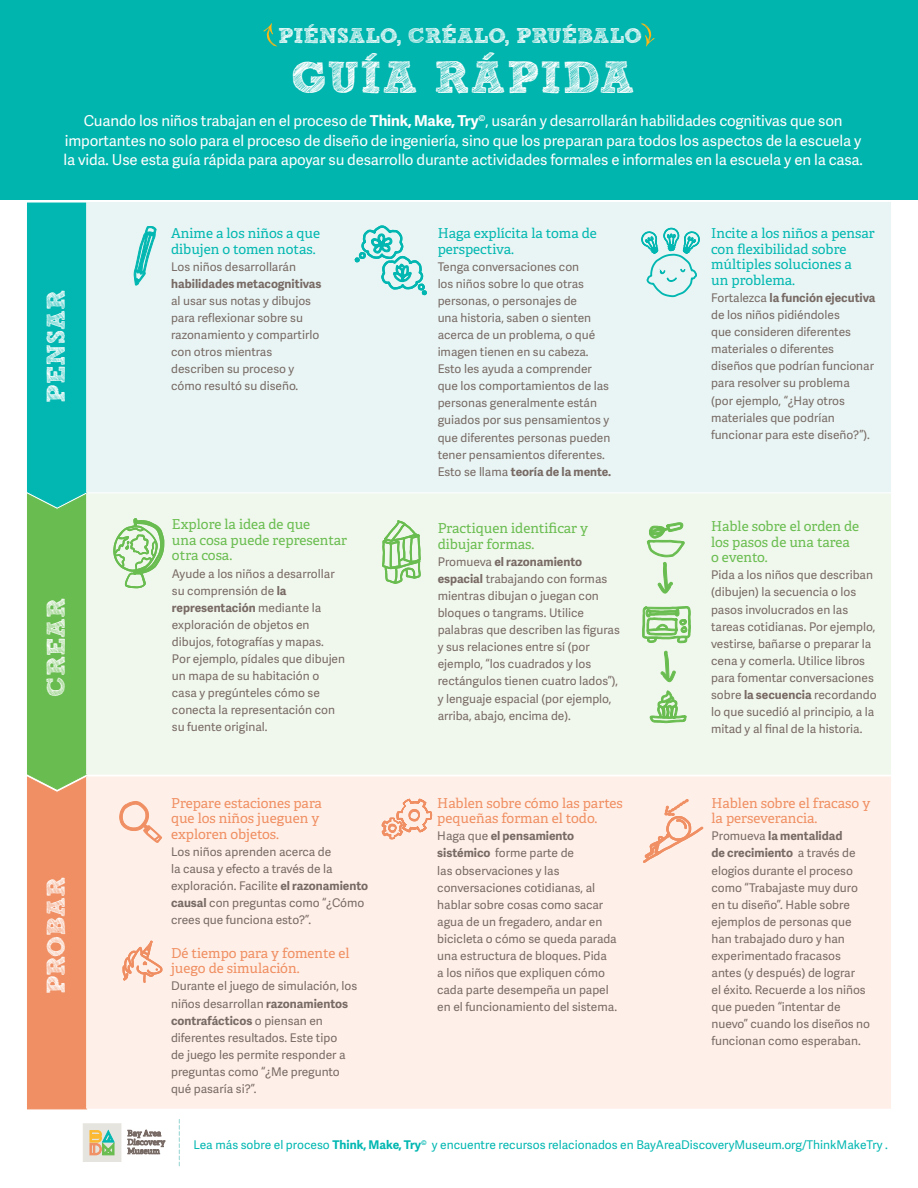
<style>
.page{position:relative;width:918px;height:1188px;background:#fff}
.page>*{position:absolute;margin:0;border:0;box-sizing:border-box;transform-origin:0 0}
.t1{font:700 45px "Sketch Block";letter-spacing:.02em;color:#fff}
.P_-_Paragraph_Style1{font:700 25.5px "Sketch Block";color:#fff}
.t2{font:700 21.3px "Sketch Block";color:#fff}
.t3{font:15px/19.5px "Adelle Sans";letter-spacing:-.01em;color:#fff;text-align:center}
.P_-_Paragraph_Style1-2{font:13.65px/15.6px "Adelle";color:#f08f63}
.P_-_Paragraph_Style1-3{font:13.65px/15.6px "Adelle";color:#02b7b1}
.P_-_Paragraph_Style1-4{font:13.65px/15.6px "Adelle";color:#69bd50}
.P_-_Paragraph_Style1-5{font:12px/17.1px "Adelle Sans";color:#786a65}
.P_-_Paragraph_Style1-6{font:12px "Adelle Sans";color:#02b7b1}
.s1{font-weight:700}
</style>
<div class="page">
<div style="left:0;top:0;width:918px;height:199px;background:#00b5ae"></div>
<svg style="left:263px;top:23px;width:15px;height:24px"></svg>
<svg style="left:640px;top:23px;width:15px;height:23px"></svg>
<svg style="left:27px;top:203px;width:60px;height:906px;background:#79ab78"></svg>
<div style="left:87px;top:202px;width:804px;height:290px;background:#e8f5f4"></div>
<div style="left:87px;top:494px;width:804px;height:280px;background:#f0f7ec"></div>
<div style="left:87px;top:777px;width:804px;height:331px;background:#fef0e8"></div>
<svg style="left:134px;top:226px;width:22px;height:59px"></svg>
<svg style="left:128px;top:1130px;width:37px;height:24px"></svg>
<svg style="left:83px;top:1124px;width:38px;height:37px"></svg>
<svg style="left:179px;top:1119px;width:1px;height:47px"></svg>
<svg style="left:382px;top:520px;width:39px;height:64px"></svg>
<svg style="left:354px;top:225px;width:73px;height:70px"></svg>
<svg style="left:641px;top:227px;width:59px;height:71px"></svg>
<svg style="left:113px;top:518px;width:52px;height:71px"></svg>
<svg style="left:643px;top:606px;width:47px;height:37px"></svg>
<svg style="left:650px;top:691px;width:36px;height:32px"></svg>
<svg style="left:661px;top:651px;width:14px;height:31px"></svg>
<svg style="left:647px;top:523px;width:37px;height:70px"></svg>
<svg style="left:381px;top:798px;width:51px;height:42px"></svg>
<svg style="left:120px;top:801px;width:42px;height:42px"></svg>
<svg style="left:123px;top:941px;width:39px;height:42px"></svg>
<svg style="left:643px;top:799px;width:60px;height:64px"></svg>
<p class="t2" style="left:278px;top:22px;width:365px">PIÉNSALO, CRÉALO, PRUÉBALO</p>
<p class="t1" style="left:292px;top:50px;width:345px">GUÍA RÁPIDA</p>
<p class="t3" style="left:63px;top:111px;width:801px">Cuando los niños trabajan en el proceso de <span class="s1">Think, Make, Try</span><sup>©</sup>, usarán y desarrollarán habilidades cognitivas que son importantes no solo para el proceso de diseño de ingeniería, sino que los preparan para todos los aspectos de la escuela y la vida. Use esta guía rápida para apoyar su desarrollo durante actividades formales e informales en la escuela y en la casa.</p>
<p class="P_-_Paragraph_Style1" style="left:40px;top:403px;width:114px;rotate:-90deg">PENSAR</p>
<p class="P_-_Paragraph_Style1" style="left:40px;top:697px;width:100px;rotate:-90deg">CREAR</p>
<p class="P_-_Paragraph_Style1" style="left:40px;top:994px;width:118px;rotate:-90deg">PROBAR</p>
<p class="P_-_Paragraph_Style1-3" style="left:171px;top:226px;width:151px">Anime a los niños a que dibujen o tomen notas.</p>
<p class="P_-_Paragraph_Style1-5" style="left:171px;top:257px;width:152px">Los niños desarrollarán <span class="s1">habilidades metacognitivas </span>al usar sus notas y dibujos para reflexionar sobre su razonamiento y compartirlo con otros mientras describen su proceso y cómo resultó su diseño.</p>
<p class="P_-_Paragraph_Style1-4" style="left:172px;top:517px;width:177px">Explore la idea de que<br>una cosa puede representar otra cosa.</p>
<p class="P_-_Paragraph_Style1-5" style="left:172px;top:564px;width:175px">Ayude a los niños a desarrollar su comprensión de <span class="s1">la representación</span> mediante la exploración de objetos en dibujos, fotografías y mapas.<br>Por ejemplo, pídales que dibujen un mapa de su habitación o casa y pregúnteles cómo se conecta la representación con su fuente original.</p>
<p class="P_-_Paragraph_Style1-2" style="left:171px;top:795px;width:152px">Prepare estaciones para que los niños jueguen y exploren objetos.</p>
<p class="P_-_Paragraph_Style1-5" style="left:171px;top:843px;width:199px">Los niños aprenden acerca de<br>la causa y efecto a través de la exploración. Facilite <span class="s1">el razonamiento causal</span> con preguntas como “¿Cómo crees que funciona esto?”.</p>
<p class="P_-_Paragraph_Style1-2" style="left:171px;top:945px;width:180px">Dé tiempo para y fomente el juego de simulación.</p>
<p class="P_-_Paragraph_Style1-5" style="left:171px;top:977px;width:188px">Durante el juego de simulación, los niños desarrollan <span class="s1">razonamientos contrafácticos</span> o piensan en diferentes resultados. Este tipo<br>de juego les permite responder a preguntas como “¿Me pregunto qué pasaría si?”.</p>
<p class="P_-_Paragraph_Style1-3" style="left:438px;top:226px;width:161px">Haga explícita la toma de perspectiva.</p>
<p class="P_-_Paragraph_Style1-5" style="left:438px;top:257px;width:175px">Tenga conversaciones con<br>los niños sobre lo que otras personas, o personajes de<br>una historia, saben o sienten acerca de un problema, o qué imagen tienen en su cabeza.<br>Esto les ayuda a comprender que los comportamientos de las personas generalmente están guiados por sus pensamientos y que diferentes personas pueden tener pensamientos diferentes.<br>Esto se llama <span class="s1">teoría de la mente.</span></p>
<p class="P_-_Paragraph_Style1-4" style="left:438px;top:521px;width:152px">Practiquen identificar y dibujar formas.</p>
<p class="P_-_Paragraph_Style1-5" style="left:438px;top:553px;width:184px">Promueva <span class="s1">el razonamiento espacial</span> trabajando con formas mientras dibujan o juegan con bloques o tangrams. Utilice palabras que describen las figuras y sus relaciones entre sí (por ejemplo, “los cuadrados y los rectángulos tienen cuatro lados”), y lenguaje espacial (por ejemplo, arriba, abajo, encima de).</p>
<p class="P_-_Paragraph_Style1-2" style="left:437px;top:795px;width:187px">Hablen sobre cómo las partes pequeñas forman el todo.</p>
<p class="P_-_Paragraph_Style1-5" style="left:437px;top:827px;width:181px">Haga que <span class="s1">el pensamiento sistémico</span> forme parte de<br>las observaciones y las conversaciones cotidianas, al hablar sobre cosas como sacar agua de un fregadero, andar en bicicleta o cómo se queda parada una estructura de bloques. Pida<br>a los niños que expliquen cómo cada parte desempeña un papel en el funcionamiento del sistema.</p>
<p class="P_-_Paragraph_Style1-3" style="left:711px;top:226px;width:165px">Incite a los niños a pensar con flexibilidad sobre múltiples soluciones a<br>un problema.</p>
<p class="P_-_Paragraph_Style1-5" style="left:711px;top:289px;width:166px">Fortalezca <span class="s1">la función ejecutiva </span>de los niños pidiéndoles<br>que consideren diferentes materiales o diferentes diseños que podrían funcionar para resolver su problema<br>(por ejemplo, “¿Hay otros materiales que podrían funcionar para este diseño?”).</p>
<p class="P_-_Paragraph_Style1-4" style="left:711px;top:519px;width:150px">Hable sobre el orden de los pasos de una tarea o evento.</p>
<p class="P_-_Paragraph_Style1-5" style="left:711px;top:566px;width:167px">Pida a los niños que describan (dibujen) la secuencia o los pasos involucrados en las tareas cotidianas. Por ejemplo, vestirse, bañarse o preparar la cena y comerla. Utilice libros para fomentar conversaciones sobre <span class="s1">la secuencia</span> recordando lo que sucedió al principio, a la mitad y al final de la historia.</p>
<p class="P_-_Paragraph_Style1-2" style="left:712px;top:795px;width:160px">Hablen sobre el fracaso y la perseverancia.</p>
<p class="P_-_Paragraph_Style1-5" style="left:712px;top:827px;width:160px">Promueva <span class="s1">la mentalidad<br>de crecimiento</span> a través de elogios durante el proceso como “Trabajaste muy duro en tu diseño”. Hable sobre ejemplos de personas que han trabajado duro y han experimentado fracasos antes (y después) de lograr<br>el éxito. Recuerde a los niños que pueden “intentar de nuevo” cuando los diseños no funcionan como esperaban.</p>
<p class="P_-_Paragraph_Style1-6" style="left:193px;top:1136px;width:696px">Lea más sobre el proceso <span class="s1">Think, Make, Try</span><sup>©</sup> y encuentre recursos relacionados en BayAreaDiscoveryMuseum.org/ThinkMakeTry .</p>
</div>
